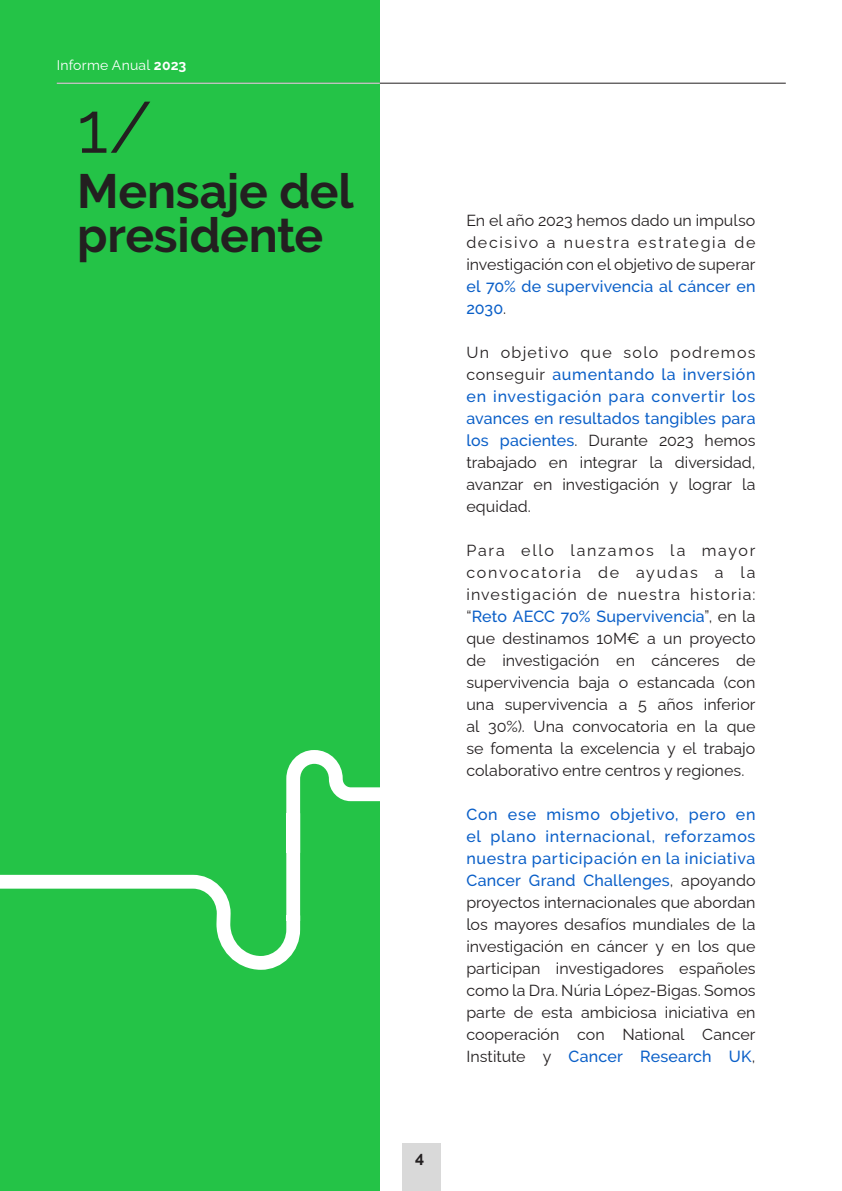
<style>
.page{position:relative;width:842px;height:1191px;background:#fff}
.page>*{position:absolute;margin:0;border:0;box-sizing:border-box;transform-origin:0 0}
.t1{font:72px "Raleway";color:#231f20}
.t2{font:700 48px/44px "Raleway";letter-spacing:-.005em;color:#231f20}
.Bodycopy{font:16px/22px "Raleway";letter-spacing:.005em;color:#231f20;text-align:justify}
.Bullets{font:700 16px "Raleway";color:#231f20}
.Bullets-2{font:14px "Raleway";letter-spacing:.015em;color:#fff}
.s1{font-weight:700}
.s2{font-weight:500;color:#0a5fc8}
</style>
<div class="page">
<div style="left:0;top:0;width:380px;height:1191px;background:#24c347"></div>
<svg style="left:0;top:750px;width:380px;height:220px"></svg>
<div style="left:402px;top:1143px;width:38px;height:48px;background:#d9d9d9"></div>
<hr style="left:57px;top:83px;width:729px;height:1px;background:#231f20">
<hr style="left:57px;top:83px;width:323px;height:1px;background:#fff">
<p class="Bullets-2" style="left:57px;top:54px;width:131px">Informe Anual <span class="s1">2023</span></p>
<p class="t1" style="left:77px;top:70px;width:77px">1/</p>
<p class="t2" style="left:77px;top:169px;width:278px">Mensaje del presidente</p>
<p class="Bullets" style="left:415px;top:1147px;width:11px">4</p>
<p class="Bodycopy" style="left:466px;top:208px;width:291px">En el año 2023 hemos dado un impulso decisivo a nuestra estrategia de investigación con el objetivo de superar <span class="s2">el 70% de supervivencia al cáncer en 2030</span>.</p>
<p class="Bodycopy" style="left:466px;top:340px;width:291px">Un objetivo que solo podremos conseguir <span class="s2">aumentando la inversión en investigación para convertir los avances en resultados tangibles para los pacientes</span>. Durante 2023 hemos trabajado en integrar la diversidad, avanzar en investigación y lograr la equidad.</p>
<p class="Bodycopy" style="left:466px;top:538px;width:291px">Para ello lanzamos la mayor convocatoria de ayudas a la investigación de nuestra historia: “<span class="s2">Reto AECC 70% Supervivencia</span>”, en la que destinamos 10M€ a un proyecto de investigación en cánceres de supervivencia baja o estancada (con una supervivencia a 5 años inferior al 30%). Una convocatoria en la que se fomenta la excelencia y el trabajo colaborativo entre centros y regiones.</p>
<p class="Bodycopy" style="left:466px;top:802px;width:291px"><span class="s2">Con ese mismo objetivo, pero en el plano internacional, reforzamos nuestra participación en la iniciativa Cancer Grand Challenges</span>, apoyando proyectos internacionales que abordan los mayores desafíos mundiales de la investigación en cáncer y en los que participan investigadores españoles como la Dra. Núria López-Bigas. Somos parte de esta ambiciosa iniciativa en cooperación con National Cancer Institute y <span class="s2">Cancer Research UK</span>,</p>
</div>
